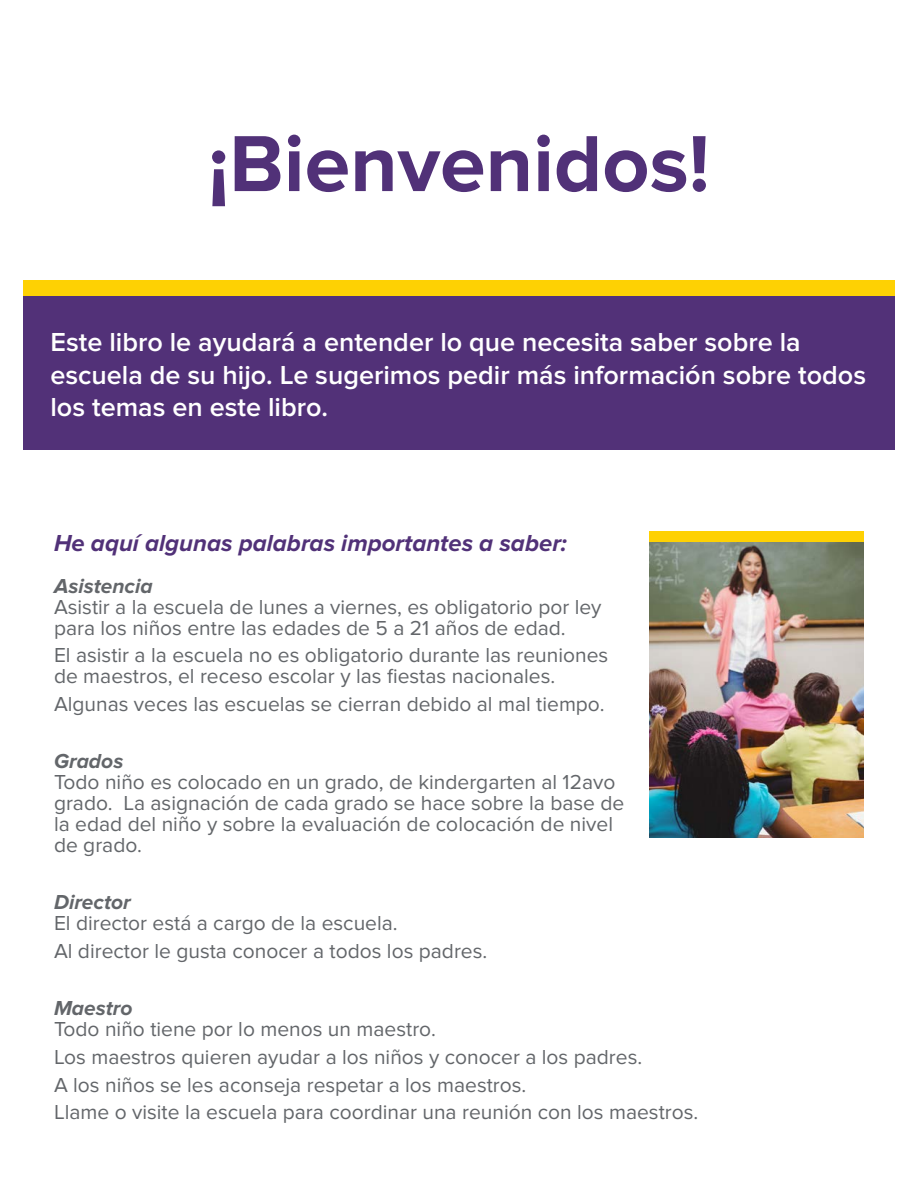
<style>
.page{position:relative;width:918px;height:1188px;background:#fff}
.page>*{position:absolute;margin:0;border:0;box-sizing:border-box;transform-origin:0 0}
.t1{font:700 82.35px "Proxima Nova";color:#513178}
.t2{font:600 27px/32.4px "Proxima Nova";color:#fff}
.t3{font:italic 700 24px "Proxima Nova";color:#513178}
.t4{font:21px/21px "Proxima Nova";color:#63666a}
.t5{font:italic 700 21px "Proxima Nova";color:#63666a}
</style>
<div class="page">
<div style="left:23px;top:296px;width:872px;height:154px;background:#523178"></div>
<img style="left:650px;top:541px;width:214px;height:297px">
<div style="left:23px;top:281px;width:872px;height:15px;background:#fed103"></div>
<div style="left:650px;top:531px;width:214px;height:10px;background:#fed103"></div>
<h1 class="t1" style="left:208px;top:116px;width:503px">¡Bienvenidos!</h1>
<p class="t2" style="left:50px;top:326px;width:817px">Este libro le ayudará a entender lo que necesita saber sobre la escuela de su hijo. Le sugerimos pedir más información sobre todos los temas en este libro.</p>
<p class="t3" style="left:54px;top:529px;width:515px">He aquí algunas palabras importantes a saber:</p>
<p class="t5" style="left:54px;top:574px;width:100px">Asistencia</p>
<p class="t4" style="left:54px;top:596px;width:549px">Asistir a la escuela de lunes a viernes, es obligatorio por ley para los niños entre las edades de 5 a 21 años de edad.</p>
<p class="t4" style="left:54px;top:645px;width:556px">El asistir a la escuela no es obligatorio durante las reuniones de maestros, el receso escolar y las fiestas nacionales.</p>
<p class="t4" style="left:54px;top:694px;width:552px">Algunas veces las escuelas se cierran debido al mal tiempo.</p>
<p class="t5" style="left:54px;top:749px;width:71px">Grados</p>
<p class="t4" style="left:54px;top:772px;width:572px">Todo niño es colocado en un grado, de kindergarten al 12avo grado. La asignación de cada grado se hace sobre la base de la edad del niño y sobre la evaluación de colocación de nivel de grado.</p>
<p class="t5" style="left:54px;top:890px;width:78px">Director</p>
<p class="t4" style="left:54px;top:910px;width:435px;line-height:27.8px">El director está a cargo de la escuela.<br>Al director le gusta conocer a todos los padres.</p>
<p class="t5" style="left:54px;top:996px;width:80px">Maestro</p>
<p class="t4" style="left:54px;top:1016px;width:646px;line-height:27.8px">Todo niño tiene por lo menos un maestro.<br>Los maestros quieren ayudar a los niños y conocer a los padres.<br>A los niños se les aconseja respetar a los maestros.<br>Llame o visite la escuela para coordinar una reunión con los maestros.</p>
</div>
